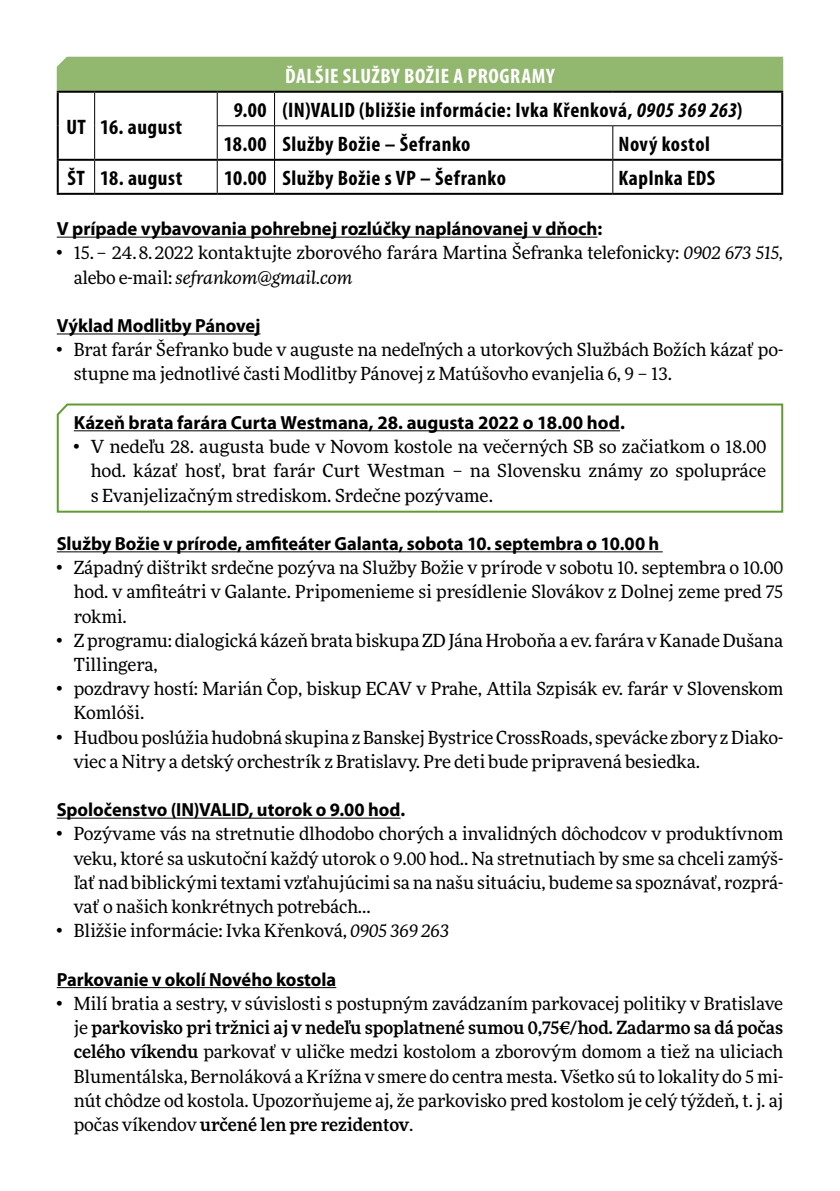
<style>
.page{position:relative;width:840px;height:1191px;background:#fff}
.page>*{position:absolute;margin:0;border:0;box-sizing:border-box;transform-origin:0 0}
.t1{font:700 condensed 21px/34px "Myriad Pro";letter-spacing:.025em;color:#000}
.t2{font:700 condensed 21px "Myriad Pro";letter-spacing:.025em;color:#fff}
.t3{font:700 19px "Myriad Pro";letter-spacing:-.005em;color:#000}
.t4{font:18px/24.2px "More Pro";letter-spacing:-.005em;color:#000}
.s1{font-style:italic}
.s2{font-weight:500}
</style>
<div class="page">
<hr style="left:57px;top:237px;width:540px;height:1px;background:#000">
<hr style="left:57px;top:333px;width:203px;height:1px;background:#000">
<hr style="left:57px;top:551px;width:605px;height:1px;background:#000">
<hr style="left:57px;top:817px;width:343px;height:1px;background:#000">
<hr style="left:57px;top:987px;width:279px;height:1px;background:#000">
<div style="left:58px;top:58px;width:723px;height:34px;background:#92b76f"></div>
<hr style="left:57px;top:91px;width:38px;height:2px;background:#000">
<hr style="left:57px;top:93px;width:2px;height:33px;background:#000">
<hr style="left:95px;top:91px;width:122px;height:2px;background:#000">
<hr style="left:780px;top:93px;width:2px;height:33px;background:#000">
<hr style="left:57px;top:126px;width:2px;height:33px;background:#000">
<hr style="left:780px;top:126px;width:2px;height:33px;background:#000">
<hr style="left:57px;top:159px;width:38px;height:2px;background:#000">
<hr style="left:57px;top:161px;width:2px;height:32px;background:#000">
<hr style="left:95px;top:159px;width:122px;height:2px;background:#000">
<hr style="left:57px;top:193px;width:38px;height:2px;background:#000">
<hr style="left:95px;top:193px;width:122px;height:2px;background:#000">
<hr style="left:94px;top:93px;width:1px;height:33px;background:#000">
<hr style="left:217px;top:93px;width:1px;height:32px;background:#000">
<hr style="left:94px;top:126px;width:1px;height:33px;background:#000">
<hr style="left:217px;top:126px;width:1px;height:33px;background:#000">
<hr style="left:94px;top:161px;width:1px;height:32px;background:#000">
<hr style="left:217px;top:161px;width:1px;height:32px;background:#000">
<hr style="left:217px;top:159px;width:57px;height:2px;background:#000">
<hr style="left:275px;top:159px;width:337px;height:2px;background:#000">
<hr style="left:612px;top:159px;width:170px;height:2px;background:#000">
<hr style="left:274px;top:160px;width:1px;height:33px;background:#000">
<hr style="left:612px;top:160px;width:1px;height:33px;background:#000">
<hr style="left:57px;top:57px;width:38px;height:2px;background:#92b76f">
<hr style="left:95px;top:57px;width:122px;height:2px;background:#92b76f">
<hr style="left:217px;top:57px;width:57px;height:2px;background:#92b76f">
<hr style="left:274px;top:57px;width:338px;height:2px;background:#92b76f">
<hr style="left:612px;top:57px;width:170px;height:2px;background:#92b76f">
<hr style="left:780px;top:59px;width:2px;height:32px;background:#92b76f">
<hr style="left:780px;top:161px;width:2px;height:32px;background:#000">
<hr style="left:217px;top:193px;width:57px;height:2px;background:#000">
<hr style="left:274px;top:193px;width:338px;height:2px;background:#000">
<hr style="left:612px;top:193px;width:170px;height:2px;background:#000">
<hr style="left:274px;top:93px;width:1px;height:32px;background:#000">
<hr style="left:274px;top:126px;width:1px;height:34px;background:#000">
<hr style="left:612px;top:126px;width:1px;height:34px;background:#000">
<hr style="left:217px;top:91px;width:57px;height:2px;background:#000">
<hr style="left:274px;top:91px;width:338px;height:2px;background:#000">
<hr style="left:612px;top:91px;width:170px;height:2px;background:#000">
<hr style="left:217px;top:125px;width:57px;height:1px;background:#000">
<hr style="left:274px;top:125px;width:338px;height:1px;background:#000">
<hr style="left:612px;top:125px;width:168px;height:1px;background:#000">
<svg style="left:56px;top:56px;width:16px;height:67px"></svg>
<svg style="left:56px;top:403px;width:727px;height:110px"></svg>
<p class="t1" style="left:66px;top:109px;width:117px">UT 16. august</p>
<p class="t2" style="left:285px;top:62px;width:271px">ĎALŠIE SLUŽBY BOŽIE A PROGRAMY</p>
<p class="t1" style="left:224px;top:92px;width:519px;text-indent:10px">9.00 (IN)VALID (bližšie informácie: Ivka Křenková, <span class="s1">0905 369 263</span>)<br>18.00 Služby Božie – Šefranko</p>
<p class="t1" style="left:618px;top:126px;width:93px">Nový kostol</p>
<p class="t1" style="left:67px;top:160px;width:116px">ŠT 18. august</p>
<p class="t1" style="left:224px;top:160px;width:283px">10.00 Služby Božie s VP – Šefranko</p>
<p class="t1" style="left:618px;top:160px;width:98px">Kaplnka EDS</p>
<p class="t3" style="left:57px;top:216px;width:547px">V prípade vybavovania pohrebnej rozlúčky naplánovanej v dňoch:</p>
<p class="t4" style="left:74px;top:240px;width:710px;text-indent:-17px"><sup>•</sup> 15.– 24.8.2022 kontaktujte zborového farára Martina Šefranka telefonicky: <span class="s1">0902 673 515, </span>alebo e‑mail: <span class="s1">sefrankom@gmail.com</span></p>
<p class="t3" style="left:57px;top:313px;width:205px">Výklad Modlitby Pánovej</p>
<p class="t4" style="left:74px;top:337px;width:710px;text-indent:-17px"><sup>•</sup> Brat farár Šefranko bude v auguste na nedeľných a utorkových Službách Božích kázať po‑ stupne ma jednotlivé časti Modlitby Pánovej z Matúšovho evanjelia 6, 9 – 13.</p>
<p class="t3" style="left:74px;top:410px;width:552px">Kázeň brata farára Curta Westmana, 28. augusta 2022 o 18.00 hod.</p>
<p class="t4" style="left:91px;top:434px;width:676px;text-align:justify;text-indent:-17px"><sup>•</sup> V nedeľu 28. augusta bude v Novom kostole na večerných SB so začiatkom o 18.00 hod. kázať hosť, brat farár Curt Westman – na Slovensku známy zo spolupráce s Evanjelizačným strediskom. Srdečne pozývame.</p>
<p class="t3" style="left:57px;top:531px;width:604px">Služby Božie v prírode, amfiteáter Galanta, sobota 10. septembra o 10.00 h</p>
<p class="t4" style="left:74px;top:555px;width:710px;text-align:justify;text-indent:-17px"><sup>•</sup> Západný dištrikt srdečne pozýva na Služby Božie v prírode v sobotu 10. septembra o 10.00 hod. v amfiteátri v Galante. Pripomenieme si presídlenie Slovákov z Dolnej zeme pred 75 rokmi.</p>
<p class="t4" style="left:74px;top:627px;width:710px;text-indent:-17px"><sup>•</sup> Z programu: dialogická kázeň brata biskupa ZD Jána Hroboňa a ev. farára v Kanade Dušana<br>Tillingera,</p>
<p class="t4" style="left:74px;top:676px;width:710px;text-indent:-17px"><sup>•</sup> pozdravy hostí: Marián Čop, biskup ECAV v Prahe, Attila Szpisák ev. farár v Slovenskom<br>Komlóši.</p>
<p class="t4" style="left:74px;top:724px;width:710px;text-indent:-17px"><sup>•</sup> Hudbou poslúžia hudobná skupina z Banskej Bystrice CrossRoads, spevácke zbory z Diako‑ viec a Nitry a detský orchestrík z Bratislavy. Pre deti bude pripravená besiedka.</p>
<p class="t3" style="left:57px;top:797px;width:350px">Spoločenstvo (IN)VALID, utorok o 9.00 hod.</p>
<p class="t4" style="left:74px;top:821px;width:710px;text-align:justify;text-indent:-17px"><sup>•</sup> Pozývame vás na stretnutie dlhodobo chorých a invalidných dôchodcov v produktívnom veku, ktoré sa uskutoční každý utorok o 9.00 hod.. Na stretnutiach by sme sa chceli zamýš‑ ľať nad biblickými textami vzťahujúcimi sa na našu situáciu, budeme sa spoznávať, rozprá‑ vať o našich konkrétnych potrebách...</p>
<p class="t4" style="left:57px;top:918px;width:394px"><sup>•</sup> Bližšie informácie: Ivka Křenková, <span class="s1">0905 369 263</span></p>
<p class="t3" style="left:57px;top:967px;width:281px">Parkovanie v okolí Nového kostola</p>
<p class="t4" style="left:74px;top:990px;width:710px;text-align:justify;text-indent:-17px"><sup>•</sup> Milí bratia a sestry, v súvislosti s postupným zavádzaním parkovacej politiky v Bratislave je <span class="s2">parkovisko pri tržnici aj v nedeľu spoplatnené sumou 0,75€/hod. Zadarmo sa dá počas celého víkendu</span> parkovať v uličke medzi kostolom a zborovým domom a tiež na uliciach Blumentálska, Bernoláková a Krížna v smere do centra mesta. Všetko sú to lokality do 5 mi‑ nút chôdze od kostola. Upozorňujeme aj, že parkovisko pred kostolom je celý týždeň, t. j. aj počas víkendov <span class="s2">určené len pre rezidentov</span>.</p>
</div>
